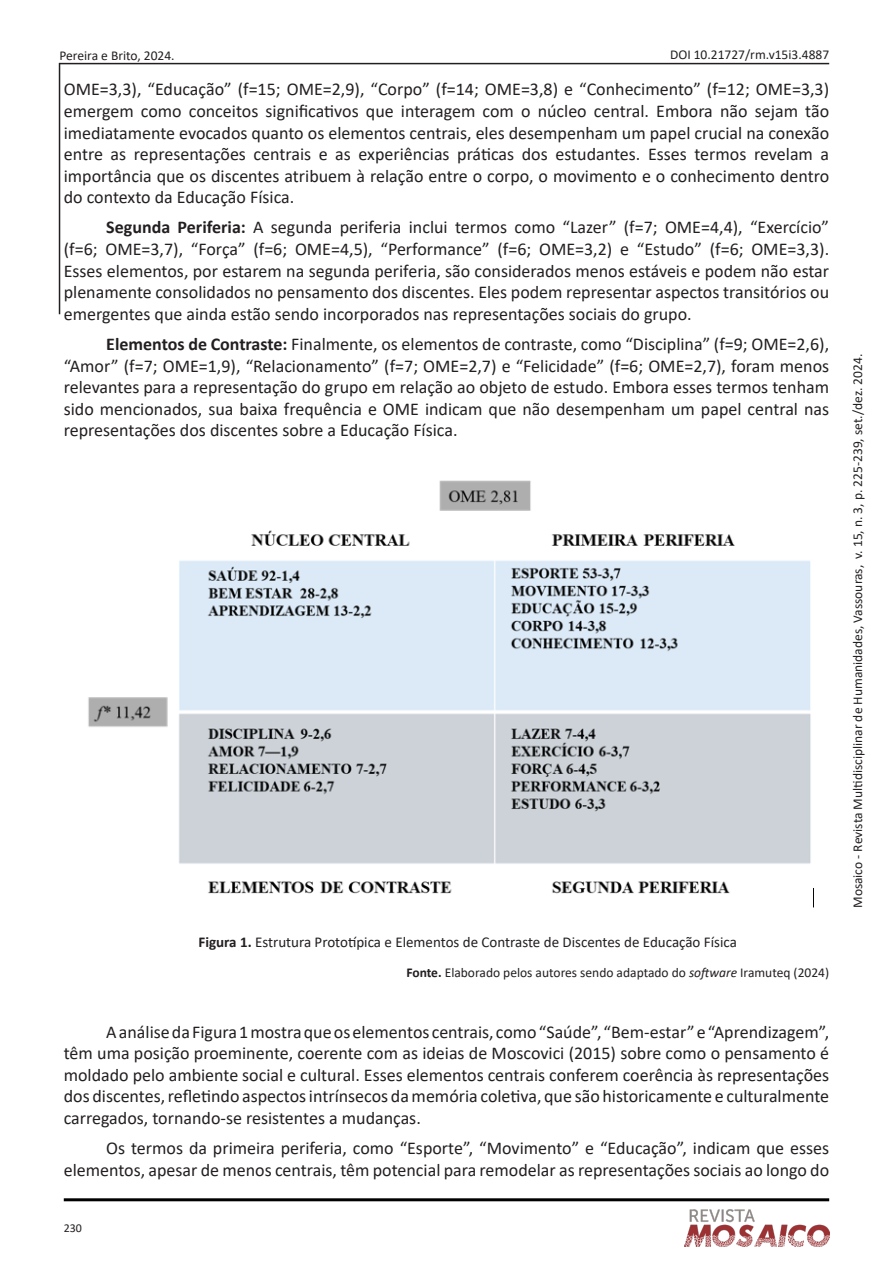
<style>
.page{position:relative;width:893px;height:1263px;background:#fff}
.page>*{position:absolute;margin:0;border:0;box-sizing:border-box;transform-origin:0 0}
.RM_corpo_de_texto{font:18px/21.6px "Calibri";color:#231f20;text-align:justify}
.RM_corpo_de_texto-2{font:15px "Calibri";color:#231f20}
.RM_corpo_de_texto-3{font:13.5px "Calibri";color:#231f20}
.t1{font:12px "Calibri";color:#231f20}
.s1{font-weight:700}
.s2{font-style:italic}
.s3{color:#fff}
</style>
<div class="page">
<hr style="left:59px;top:63px;width:770px;height:1px;background:#231f20">
<hr style="left:64px;top:1198px;width:765px;height:3px;background:#000">
<hr style="left:59px;top:63px;width:1px;height:251px;background:#231f20">
<img style="left:685px;top:1209px;width:144px;height:38px">
<img style="left:88px;top:480px;width:723px;height:414px">
<p class="RM_corpo_de_texto-3" style="left:60px;top:46px;width:117px">Pereira e Brito, 2024.</p>
<p class="RM_corpo_de_texto-3" style="left:670px;top:45px;width:161px">DOI 10.21727/rm.v15i3.4887</p>
<p class="RM_corpo_de_texto" style="left:64px;top:78px;width:767px">OME=3,3), “Educação” (f=15; OME=2,9), “Corpo” (f=14; OME=3,8) e “Conhecimento” (f=12; OME=3,3) emergem como conceitos significativos que interagem com o núcleo central. Embora não sejam tão imediatamente evocados quanto os elementos centrais, eles desempenham um papel crucial na conexão entre as representações centrais e as experiências práticas dos estudantes. Esses termos revelam a importância que os discentes atribuem à relação entre o corpo, o movimento e o conhecimento dentro do contexto da Educação Física.</p>
<p class="RM_corpo_de_texto" style="left:64px;top:216px;width:767px;text-indent:43px"><span class="s1">Segunda Periferia:</span> A segunda periferia inclui termos como “Lazer” (f=7; OME=4,4), “Exercício” (f=6; OME=3,7), “Força” (f=6; OME=4,5), “Performance” (f=6; OME=3,2) e “Estudo” (f=6; OME=3,3).<br>Esses elementos, por estarem na segunda periferia, são considerados menos estáveis e podem não estar plenamente consolidados no pensamento dos discentes. Eles podem representar aspectos transitórios ou emergentes que ainda estão sendo incorporados nas representações sociais do grupo.</p>
<p class="RM_corpo_de_texto" style="left:64px;top:333px;width:767px;text-indent:43px"><span class="s1">Elementos de Contraste:</span> Finalmente, os elementos de contraste, como “Disciplina” (f=9; OME=2,6), “Amor” (f=7; OME=1,9), “Relacionamento” (f=7; OME=2,7) e “Felicidade” (f=6; OME=2,7), foram menos relevantes para a representação do grupo em relação ao objeto de estudo. Embora esses termos tenham sido mencionados, sua baixa frequência e OME indicam que não desempenham um papel central nas representações dos discentes sobre a Educação Física.</p>
<p class="RM_corpo_de_texto-2" style="left:199px;top:932px;width:540px"><span class="s1">Figura 1.</span> Estrutura Prototípica e Elementos de Contraste de Discentes de Educação Física</p>
<p class="RM_corpo_de_texto-3" style="left:406px;top:963px;width:424px"><span class="s1">Fonte.</span> Elaborado pelos autores sendo adaptado do <span class="s2">software</span> Iramuteq (2024)</p>
<p class="RM_corpo_de_texto" style="left:64px;top:1020px;width:767px;text-indent:43px">A análise da Figura 1 mostra que os elementos centrais, como “Saúde”, “Bem-estar” e “Aprendizagem”, têm uma posição proeminente, coerente com as ideias de Moscovici (2015) sobre como o pensamento é moldado pelo ambiente social e cultural. Esses elementos centrais conferem coerência às representações dos discentes, refletindo aspectos intrínsecos da memória coletiva, que são historicamente e culturalmente carregados, tornando-se resistentes a mudanças.</p>
<p class="RM_corpo_de_texto" style="left:64px;top:1137px;width:767px;text-align:right">Os termos da primeira periferia, como “Esporte”, “Movimento” e “Educação”, indicam que esses elementos, apesar de menos centrais, têm potencial para remodelar as representações sociais ao longo do</p>
<p class="t1" style="left:64px;top:1219px;width:20px">230</p>
<p class="RM_corpo_de_texto-3" style="left:848px;top:908px;width:556px;rotate:-90deg">Mosaico - Revista Multidisciplinar de Humanidades, Vassouras, v. 15, n. 3, p. 225-239, set./dez. <span class="s3">2024.</span></p>
</div>
